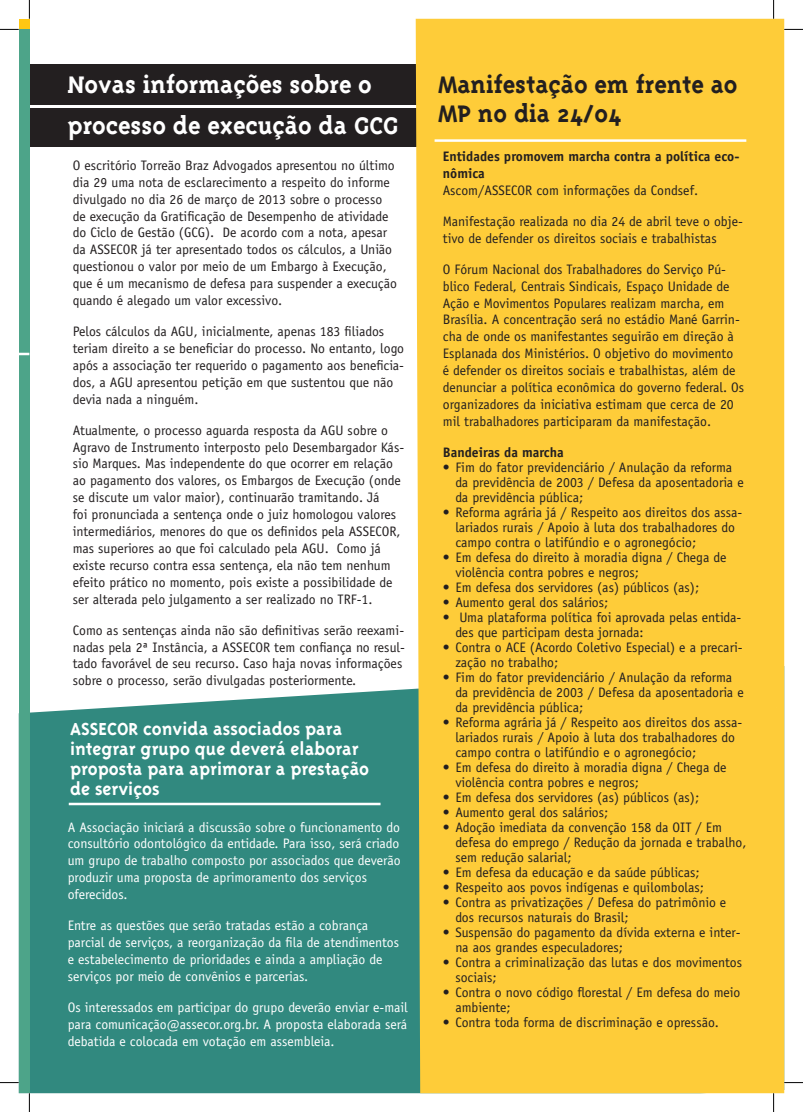
<style>
.page{position:relative;width:803px;height:1112px;background:#fff}
.page>*{position:absolute;margin:0;border:0;box-sizing:border-box;transform-origin:0 0}
.t1{font:700 27.5px/41px "Triplex Serif";color:#fff}
.t2{font:700 27.5px/28.5px "Triplex Serif";color:#231f20}
.t3{font:700 20px/20px "Triplex";color:#fff}
.t4{font:13.75px/16.9px "Officina Sans Std";color:#231f20}
.t5{font:13.75px/16.9px "Officina Sans Std";color:#fff}
.t6{font:700 13.75px/16.9px "Officina Sans Std";color:#231f20}
</style>
<div class="page">
<div style="left:29px;top:64px;width:388px;height:41px;background:#231f20"></div>
<div style="left:29px;top:108px;width:388px;height:39px;background:#231f20"></div>
<svg style="left:29px;top:665px;width:387px;height:427px;background:#429389"></svg>
<div style="left:416px;top:19px;width:368px;height:1073px;background:#fecc39"></div>
<div style="left:19px;top:29px;width:10px;height:1063px;background:#4da489"></div>
<svg style="left:19px;top:352px;width:10px;height:3px"></svg>
<hr style="left:69px;top:802px;width:311px;height:3px;background:#fff">
<hr style="left:434px;top:139px;width:312px;height:3px;background:#fff">
<svg style="left:0;top:29px;width:19px;height:1px"></svg>
<svg style="left:784px;top:29px;width:19px;height:1px"></svg>
<svg style="left:0;top:1081px;width:19px;height:2px"></svg>
<svg style="left:784px;top:1081px;width:19px;height:2px"></svg>
<svg style="left:29px;top:0;width:1px;height:19px"></svg>
<svg style="left:29px;top:1092px;width:1px;height:19px"></svg>
<svg style="left:773px;top:0;width:1px;height:19px"></svg>
<svg style="left:773px;top:1092px;width:1px;height:19px"></svg>
<h1 class="t1" style="left:67px;top:64px;width:333px">Novas informações sobre o processo de execução da GCG</h1>
<h1 class="t2" style="left:438px;top:70px;width:301px">Manifestação em frente ao<br>MP no dia 24/04</h1>
<p class="t4" style="left:73px;top:157px;width:326px">O escritório Torreão Braz Advogados apresentou no último dia 29 uma nota de esclarecimento a respeito do informe divulgado no dia 26 de março de 2013 sobre o processo de execução da Gratificação de Desempenho de atividade do Ciclo de Gestão (GCG). De acordo com a nota, apesar da ASSECOR já ter apresentado todos os cálculos, a União questionou o valor por meio de um Embargo à Execução, que é um mecanismo de defesa para suspender a execução quando é alegado um valor excessivo.</p>
<p class="t4" style="left:73px;top:323px;width:333px">Pelos cálculos da AGU, inicialmente, apenas 183 filiados teriam direito a se beneficiar do processo. No entanto, logo após a associação ter requerido o pagamento aos beneficia&shy;dos, a AGU apresentou petição em que sustentou que não devia nada a ninguém.</p>
<p class="t4" style="left:73px;top:421px;width:333px">Atualmente, o processo aguarda resposta da AGU sobre o Agravo de Instrumento interposto pelo Desembargador Kás&shy;sio Marques. Mas independente do que ocorrer em relação ao pagamento dos valores, os Embargos de Execução (onde se discute um valor maior), continuarão tramitando. Já<br>foi pronunciada a sentença onde o juiz homologou valores intermediários, menores do que os definidos pela ASSECOR, mas superiores ao que foi calculado pela AGU. Como já existe recurso contra essa sentença, ela não tem nenhum efeito prático no momento, pois existe a possibilidade de ser alterada pelo julgamento a ser realizado no TRF-1.</p>
<p class="t4" style="left:73px;top:621px;width:334px">Como as sentenças ainda não são definitivas serão reexami&shy;nadas pela 2ª Instância, a ASSECOR tem confiança no resul&shy;tado favorável de seu recurso. Caso haja novas informações sobre o processo, serão divulgadas posteriormente.</p>
<h2 class="t3" style="left:70px;top:718px;width:301px">ASSECOR convida associados para integrar grupo que deverá elaborar proposta para aprimorar a prestação de serviços</h2>
<p class="t5" style="left:68px;top:818px;width:334px">A Associação iniciará a discussão sobre o funcionamento do consultório odontológico da entidade. Para isso, será criado um grupo de trabalho composto por associados que deverão produzir uma proposta de aprimoramento dos serviços oferecidos.</p>
<p class="t5" style="left:68px;top:916px;width:333px">Entre as questões que serão tratadas estão a cobrança parcial de serviços, a reorganização da fila de atendimentos e estabelecimento de prioridades e ainda a ampliação de serviços por meio de convênios e parcerias.</p>
<p class="t5" style="left:68px;top:998px;width:342px;text-align:justify">Os interessados em participar do grupo deverão enviar e-mail para comunicação@assecor.org.br. A proposta elaborada será debatida e colocada em votação em assembleia.</p>
<p class="t6" style="left:443px;top:148px;width:298px">Entidades promovem marcha contra a política eco&shy;nômica</p>
<p class="t4" style="left:443px;top:182px;width:257px">Ascom/ASSECOR com informações da Condsef.</p>
<p class="t4" style="left:443px;top:213px;width:301px">Manifestação realizada no dia 24 de abril teve o obje&shy;tivo de defender os direitos sociais e trabalhistas</p>
<p class="t4" style="left:443px;top:261px;width:303px">O Fórum Nacional dos Trabalhadores do Serviço Pú&shy;blico Federal, Centrais Sindicais, Espaço Unidade de Ação e Movimentos Populares realizam marcha, em Brasília. A concentração será no estádio Mané Garrin&shy;cha de onde os manifestantes seguirão em direção à Esplanada dos Ministérios. O objetivo do movimento<br>é defender os direitos sociais e trabalhistas, além de denunciar a política econômica do governo federal. Os organizadores da iniciativa estimam que cerca de 20 mil trabalhadores participaram da manifestação.</p>
<p class="t6" style="left:443px;top:443px;width:122px">Bandeiras da marcha</p>
<p class="t4" style="left:455px;top:459px;width:290px;line-height:15px;text-indent:-12px">• Fim do fator previdenciário / Anulação da reforma da previdência de 2003 / Defesa da aposentadoria e da previdência pública;</p>
<p class="t4" style="left:455px;top:504px;width:289px;line-height:15px;text-indent:-12px">• Reforma agrária já / Respeito aos direitos dos assa&shy;lariados rurais / Apoio à luta dos trabalhadores do campo contra o latifúndio e o agronegócio;</p>
<p class="t4" style="left:455px;top:549px;width:273px;line-height:15px;text-indent:-12px">• Em defesa do direito à moradia digna / Chega de violência contra pobres e negros;</p>
<p class="t4" style="left:443px;top:578px;width:258px">• Em defesa dos servidores (as) públicos (as);</p>
<p class="t4" style="left:443px;top:593px;width:167px">• Aumento geral dos salários;</p>
<p class="t4" style="left:455px;top:609px;width:288px;line-height:15px;text-indent:-12px">• Uma plataforma política foi aprovada pelas entida&shy;des que participam desta jornada:</p>
<p class="t4" style="left:455px;top:639px;width:289px;line-height:15px;text-indent:-12px">• Contra o ACE (Acordo Coletivo Especial) e a precari&shy;zação no trabalho;</p>
<p class="t4" style="left:455px;top:669px;width:290px;line-height:15px;text-indent:-12px">• Fim do fator previdenciário / Anulação da reforma da previdência de 2003 / Defesa da aposentadoria e da previdência pública;</p>
<p class="t4" style="left:455px;top:714px;width:289px;line-height:15px;text-indent:-12px">• Reforma agrária já / Respeito aos direitos dos assa&shy;lariados rurais / Apoio à luta dos trabalhadores do campo contra o latifúndio e o agronegócio;</p>
<p class="t4" style="left:455px;top:759px;width:273px;line-height:15px;text-indent:-12px">• Em defesa do direito à moradia digna / Chega de violência contra pobres e negros;</p>
<p class="t4" style="left:443px;top:788px;width:258px">• Em defesa dos servidores (as) públicos (as);</p>
<p class="t4" style="left:443px;top:803px;width:167px">• Aumento geral dos salários;</p>
<p class="t4" style="left:455px;top:819px;width:293px;line-height:15px;text-indent:-12px">• Adoção imediata da convenção 158 da OIT / Em defesa do emprego / Redução da jornada e trabalho, sem redução salarial;</p>
<p class="t4" style="left:443px;top:863px;width:258px">• Em defesa da educação e da saúde públicas;</p>
<p class="t4" style="left:443px;top:878px;width:263px">• Respeito aos povos indígenas e quilombolas;</p>
<p class="t4" style="left:455px;top:894px;width:272px;line-height:15px;text-indent:-12px">• Contra as privatizações / Defesa do patrimônio e dos recursos naturais do Brasil;</p>
<p class="t4" style="left:455px;top:924px;width:287px;line-height:15px;text-indent:-12px">• Suspensão do pagamento da dívida externa e inter&shy;na aos grandes especuladores;</p>
<p class="t4" style="left:455px;top:954px;width:288px;line-height:15px;text-indent:-12px">• Contra a criminalização das lutas e dos movimentos sociais;</p>
<p class="t4" style="left:455px;top:984px;width:286px;line-height:15px;text-indent:-12px">• Contra o novo código florestal / Em defesa do meio ambiente;</p>
<p class="t4" style="left:443px;top:1013px;width:278px">• Contra toda forma de discriminação e opressão.</p>
</div>
